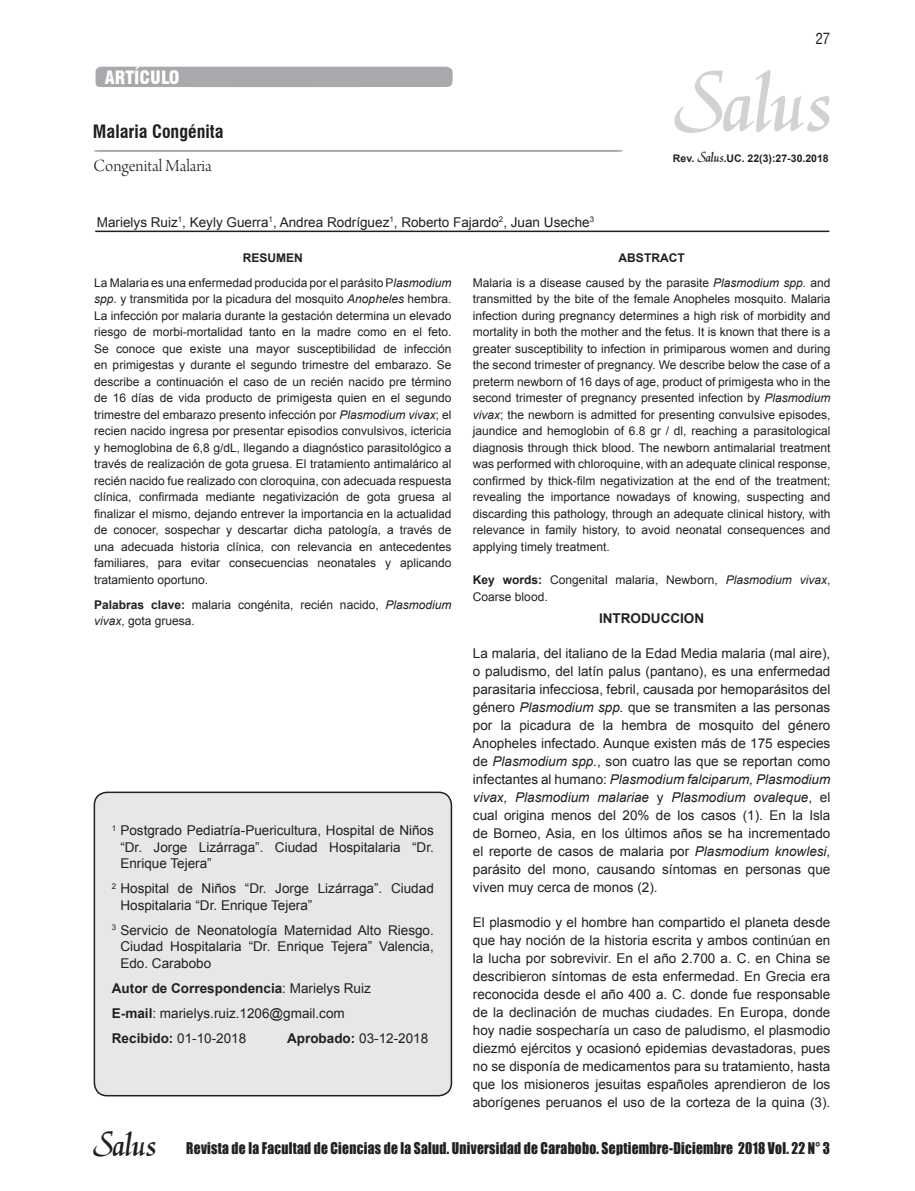
<style>
.page{position:relative;width:915px;height:1191px;background:#fff}
.page>*{position:absolute;margin:0;border:0;box-sizing:border-box;transform-origin:0 0}
.t1{font:90px "Gorle";color:#d1d2d4}
.t2{font:36px "Gorle";color:#231f20}
.titulillos_encabezad{font:18px "Arno Pro Light Display";color:#231f20}
.Titulo_1{font:700 condensed 18px "Swiss 721 BT";color:#231f20}
.t3{font:900 condensed 18px "Swiss 721 BT";color:#fff}
.t4{font:15px "Corporate Condensed Regular SWFTE";color:#231f20}
.t5{font:14.85px "Impact";letter-spacing:.02em;color:#231f20;scale:.91 1}
.t6{font:13.5px/18px "Arial";color:#231f20;text-align:justify}
.t7{font:700 13.5px "Arial";color:#231f20}
.t8{font:12px/16.5px "Arial";color:#231f20;text-align:justify}
.TX-Resumen_y_Abstrac{font:700 12px "Arial";color:#231f20}
.titulillos_encabezad-2{font:700 10.5px "Arial";color:#231f20}
.s1{font-family:"Gorle";font-weight:400;font-size:15px}
.s2{font-style:italic}
.s3{font-weight:700}
.s4{font-weight:400}
</style>
<div class="page">
<div style="left:94px;top:792px;width:357px;height:303px;background:#e6e7e9;border-radius:13px"></div>
<div style="left:94px;top:791px;width:358px;height:305px;border:2px solid #231f20;border-radius:13px"></div>
<div style="left:95px;top:67px;width:358px;height:21px;background:#a8a9ad"></div>
<hr style="left:95px;top:231px;width:734px;height:1px;background:#231f20">
<svg style="left:94px;top:150px;width:529px;height:2px"></svg>
<p class="t3" style="left:105px;top:66px;width:76px">ARTÍCULO</p>
<p class="Titulo_1" style="left:93px;top:121px;width:132px">Malaria Congénita</p>
<p class="titulillos_encabezad" style="left:94px;top:156px;width:120px">Congenital Malaria</p>
<p class="t4" style="left:815px;top:29px;width:16px">27</p>
<p class="t1" style="left:672px;top:50px;width:159px">Salus</p>
<p class="titulillos_encabezad-2" style="left:672px;top:151px;width:157px">Rev. <span class="s1">Salus</span>.UC. 22(3):27-30.2018</p>
<p class="t6" style="left:97px;top:213px;width:498px">Marielys Ruiz<sup>1</sup>, Keyly Guerra<sup>1</sup>, Andrea Rodríguez<sup>1</sup>, Roberto Fajardo<sup>2</sup>, Juan Useche<sup>3</sup></p>
<p class="TX-Resumen_y_Abstrac" style="left:243px;top:249px;width:61px">RESUMEN</p>
<p class="t8" style="left:94px;top:274px;width:359px">La Malaria es una enfermedad producida por el parásito P<span class="s2">lasmodium spp</span>. y transmitida por la picadura del mosquito <span class="s2">Anopheles</span> hembra.<br>La infección por malaria durante la gestación determina un elevado riesgo de morbi-mortalidad tanto en la madre como en el feto.<br>Se conoce que existe una mayor susceptibilidad de infección en primigestas y durante el segundo trimestre del embarazo. Se describe a continuación el caso de un recién nacido pre término de 16 días de vida producto de primigesta quien en el segundo trimestre del embarazo presento infección por <span class="s2">Plasmodium vivax</span>; el recien nacido ingresa por presentar episodios convulsivos, ictericia y hemoglobina de 6,8 g/dL, llegando a diagnóstico parasitológico a través de realización de gota gruesa. El tratamiento antimalárico al recién nacido fue realizado con cloroquina, con adecuada respuesta clínica, confirmada mediante negativización de gota gruesa al finalizar el mismo, dejando entrever la importancia en la actualidad de conocer, sospechar y descartar dicha patología, a través de una adecuada historia clínica, con relevancia en antecedentes familiares, para evitar consecuencias neonatales y aplicando tratamiento oportuno.</p>
<p class="t8" style="left:94px;top:596px;width:359px"><span class="s3">Palabras clave:</span> malaria congénita, recién nacido, <span class="s2">Plasmodium vivax</span>, gota gruesa.</p>
<p class="TX-Resumen_y_Abstrac" style="left:618px;top:249px;width:67px">ABSTRACT</p>
<p class="t8" style="left:473px;top:274px;width:359px">Malaria is a disease caused by the parasite <span class="s2">Plasmodium spp.</span> and transmitted by the bite of the female Anopheles mosquito. Malaria infection during pregnancy determines a high risk of morbidity and mortality in both the mother and the fetus. It is known that there is a greater susceptibility to infection in primiparous women and during the second trimester of pregnancy. We describe below the case of a preterm newborn of 16 days of age, product of primigesta who in the second trimester of pregnancy presented infection by <span class="s2">Plasmodium vivax</span>; the newborn is admitted for presenting convulsive episodes, jaundice and hemoglobin of 6.8 gr / dl, reaching a parasitological diagnosis through thick blood. The newborn antimalarial treatment was performed with chloroquine, with an adequate clinical response, confirmed by thick-film negativization at the end of the treatment; revealing the importance nowadays of knowing, suspecting and discarding this pathology, through an adequate clinical history, with relevance in family history, to avoid neonatal consequences and applying timely treatment.</p>
<p class="t8" style="left:473px;top:572px;width:359px"><span class="s3">Key words:</span> Congenital malaria, Newborn, <span class="s2">Plasmodium vivax</span>,<br>Coarse blood.</p>
<p class="t7" style="left:599px;top:609px;width:106px">INTRODUCCION</p>
<p class="t6" style="left:472px;top:644px;width:359px">La malaria, del italiano de la Edad Media malaria (mal aire), o paludismo, del latín palus (pantano), es una enfermedad parasitaria infecciosa, febril, causada por hemoparásitos del género <span class="s2">Plasmodium spp.</span> que se transmiten a las personas por la picadura de la hembra de mosquito del género Anopheles infectado. Aunque existen más de 175 especies de <span class="s2">Plasmodium spp.</span>, son cuatro las que se reportan como infectantes al humano: <span class="s2">Plasmodium falciparum, Plasmodium vivax, Plasmodium malariae</span> y <span class="s2">Plasmodium ovaleque</span>, el cual origina menos del 20% de los casos (1). En la Isla de Borneo, Asia, en los últimos años se ha incrementado el reporte de casos de malaria por <span class="s2">Plasmodium knowlesi</span>, parásito del mono, causando síntomas en personas que viven muy cerca de monos (2).</p>
<p class="t6" style="left:472px;top:913px;width:359px">El plasmodio y el hombre han compartido el planeta desde que hay noción de la historia escrita y ambos continúan en la lucha por sobrevivir. En el año 2.700 a. C. en China se describieron síntomas de esta enfermedad. En Grecia era reconocida desde el año 400 a. C. donde fue responsable de la declinación de muchas ciudades. En Europa, donde hoy nadie sospecharía un caso de paludismo, el plasmodio diezmó ejércitos y ocasionó epidemias devastadoras, pues no se disponía de medicamentos para su tratamiento, hasta que los misioneros jesuitas españoles aprendieron de los aborígenes peruanos el uso de la corteza de la quina (3).</p>
<p class="t6" style="left:120px;top:822px;width:315px;line-height:16.5px;text-indent:-9px"><sup>1</sup> Postgrado Pediatría-Puericultura, Hospital de Niños “Dr. Jorge Lizárraga”. Ciudad Hospitalaria “Dr.<br>Enrique Tejera”</p>
<p class="t6" style="left:120px;top:880px;width:315px;line-height:16.5px;text-indent:-9px"><sup>2</sup> Hospital de Niños “Dr. Jorge Lizárraga”. Ciudad<br>Hospitalaria “Dr. Enrique Tejera”</p>
<p class="t6" style="left:120px;top:921px;width:315px;line-height:16.5px;text-indent:-9px"><sup>3</sup> Servicio de Neonatología Maternidad Alto Riesgo.<br>Ciudad Hospitalaria “Dr. Enrique Tejera” Valencia, Edo. Carabobo</p>
<p class="t7" style="left:112px;top:978px;width:260px">Autor de Correspondencia<span class="s4">: Marielys Ruiz</span></p>
<p class="t6" style="left:112px;top:1004px;width:234px"><span class="s3">E-mail</span>: marielys.ruiz.1206@gmail.com</p>
<p class="t6" style="left:112px;top:1029px;width:136px"><span class="s3">Recibido:</span> 01-10-2018</p>
<p class="t6" style="left:287px;top:1029px;width:143px"><span class="s3">Aprobado:</span> 03-12-2018</p>
<h2 class="t2" style="left:93px;top:1123px;width:65px">Salus</h2>
<p class="t5" style="left:186px;top:1137px;width:708px">Revista de la Facultad de Ciencias de la Salud. Universidad de Carabobo. Septiembre-Diciembre 2018 Vol. 22 N° 3</p>
</div>
